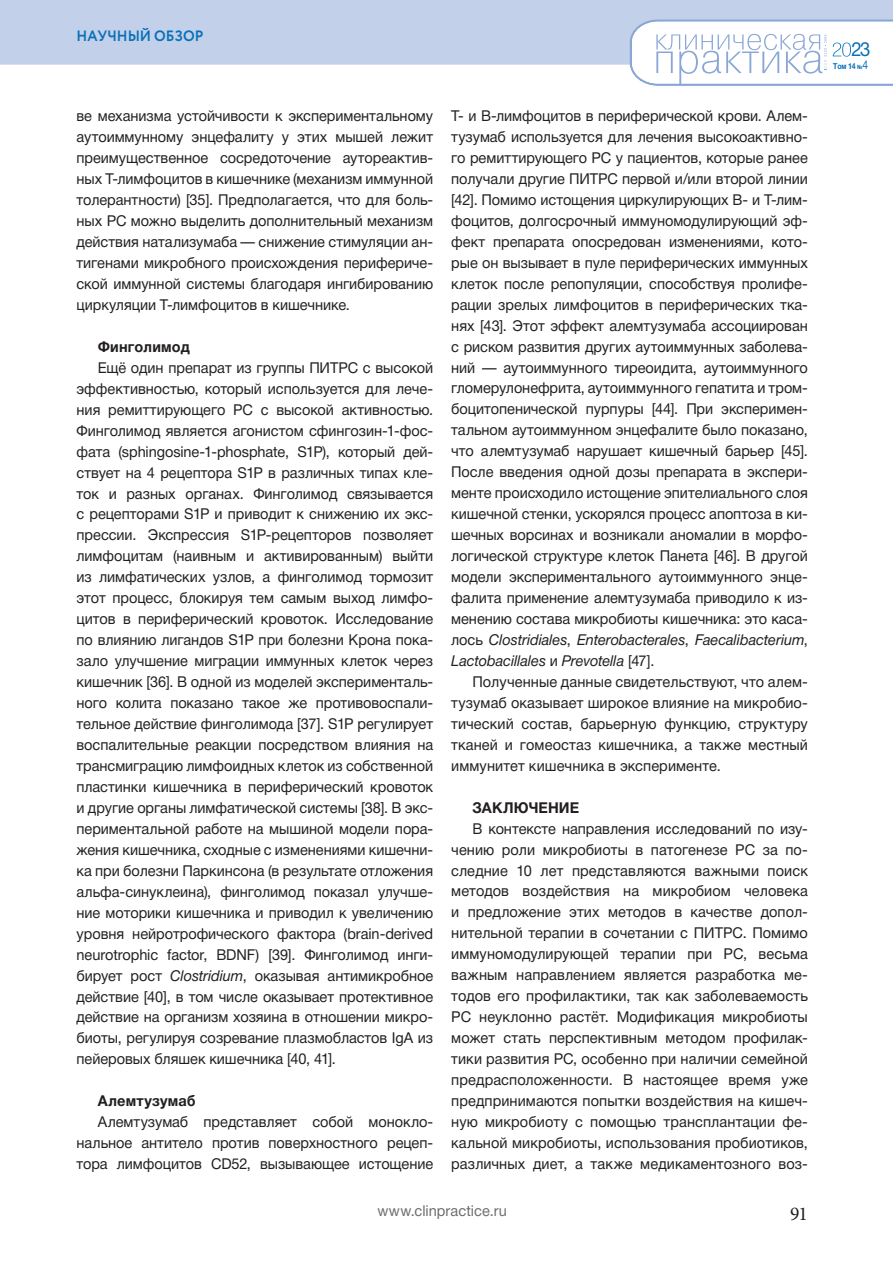
<style>
.page{position:relative;width:893px;height:1263px;background:#fff}
.page>*{position:absolute;margin:0;border:0;box-sizing:border-box;transform-origin:0 0}
.t1{font:19.5px "Helvetica Neue Cyr";color:#0970b9;scale:.95 1}
.t2{font:19.5px "Minion Pro";color:#231f20}
.t3{font:15px/21px "Helvetica Neue Cyr";color:#231f20;text-align:justify}
.t4{font:700 15px "Helvetica Neue Cyr";letter-spacing:.01em;color:#231f20}
.t5{font:15px "Helvetica Neue Cyr";letter-spacing:.005em;color:#6c6d70}
.t6{font:700 15px "Circe";letter-spacing:-.005em;color:#0970b9;scale:.95 1}
.t7{font:700 8.25px "Helvetica Neue Cyr";color:#0970b9;scale:.85 1}
.s1{font-style:italic}
.s2{font-size:6px}
.s3{font-weight:400;font-size:12px}
</style>
<div class="page">
<div style="left:0;top:0;width:893px;height:65px;background:#c3d0e9"></div>
<svg style="left:629px;top:19px;width:264px;height:67px"></svg>
<p class="t6" style="left:77px;top:26px;width:135px">НАУЧНЫЙ ОБЗОР</p>
<p class="t3" style="left:77px;top:106px;width:358px">ве механизма устойчивости к экспериментальному аутоиммунному энцефалиту у этих мышей лежит преимущественное сосредоточение аутореактив&shy;ных Т-лимфоцитов в кишечнике (механизм иммунной толерантности) [35]. Предполагается, что для боль&shy;ных РС можно выделить дополнительный механизм действия натализумаба — снижение стимуляции ан&shy;тигенами микробного происхождения перифериче&shy;ской иммунной системы благодаря ингибированию циркуляции Т-лимфоцитов в кишечнике.</p>
<p class="t4" style="left:98px;top:338px;width:94px">Финголимод</p>
<p class="t3" style="left:77px;top:357px;width:358px;text-indent:21px">Ещё один препарат из группы ПИТРС с высокой эффективностью, который используется для лече&shy;ния ремиттирующего РС с высокой активностью.<br>Финголимод является агонистом сфингозин-1-фос&shy;фата (sphingosine-1-phosphate, S1P), который дей&shy;ствует на 4 рецептора S1P в различных типах кле&shy;ток и разных органах. Финголимод связывается с рецепторами S1P и приводит к снижению их экс&shy;прессии. Экспрессия S1P-рецепторов позволяет лимфоцитам (наивным и активированным) выйти из лимфатических узлов, а финголимод тормозит этот процесс, блокируя тем самым выход лимфо&shy;цитов в периферический кровоток. Исследование по влиянию лигандов S1P при болезни Крона пока&shy;зало улучшение миграции иммунных клеток через кишечник [36]. В одной из моделей эксперименталь&shy;ного колита показано такое же противовоспали&shy;тельное действие финголимода [37]. S1P регулирует воспалительные реакции посредством влияния на трансмиграцию лимфоидных клеток из собственной пластинки кишечника в периферический кровоток и другие органы лимфатической системы [38]. В экс&shy;периментальной работе на мышиной модели пора&shy;жения кишечника, сходные с изменениями кишечни&shy;ка при болезни Паркинсона (в результате отложения альфа-синуклеина), финголимод показал улучше&shy;ние моторики кишечника и приводил к увеличению уровня нейротрофического фактора (brain-derived neurotrophic factor, BDNF) [39]. Финголимод инги&shy;бирует рост <span class="s1">Clostridium</span>, оказывая антимикробное действие [40], в том числе оказывает протективное действие на организм хозяина в отношении микро&shy;биоты, регулируя созревание плазмобластов IgA из пейеровых бляшек кишечника [40, 41].</p>
<p class="t4" style="left:98px;top:1093px;width:100px">Алемтузумаб</p>
<p class="t3" style="left:77px;top:1111px;width:358px;text-indent:21px">Алемтузумаб представляет собой монокло&shy;нальное антитело против поверхностного рецеп&shy;тора лимфоцитов CD52, вызывающее истощение</p>
<p class="t3" style="left:451px;top:105px;width:358px">Т- и В-лимфоцитов в периферической крови. Алем&shy;тузумаб используется для лечения высокоактивно&shy;го ремиттирующего РС у пациентов, которые ранее получали другие ПИТРС первой и/или второй линии [42]. Помимо истощения циркулирующих В- и Т-лим&shy;фоцитов, долгосрочный иммуномодулирующий эф&shy;фект препарата опосредован изменениями, кото&shy;рые он вызывает в пуле периферических иммунных клеток после репопуляции, способствуя пролифе&shy;рации зрелых лимфоцитов в периферических тка&shy;нях [43]. Этот эффект алемтузумаба ассоциирован с риском развития других аутоиммунных заболева&shy;ний — аутоиммунного тиреоидита, аутоиммунного гломерулонефрита, аутоиммунного гепатита и тром&shy;боцитопенической пурпуры [44]. При эксперимен&shy;тальном аутоиммунном энцефалите было показано, что алемтузумаб нарушает кишечный барьер [45].<br>После введения одной дозы препарата в экспери&shy;менте происходило истощение эпителиального слоя кишечной стенки, ускорялся процесс апоптоза в ки&shy;шечных ворсинах и возникали аномалии в морфо&shy;логической структуре клеток Панета [46]. В другой модели экспериментального аутоиммунного энце&shy;фалита применение алемтузумаба приводило к из&shy;менению состава микробиоты кишечника: это каса&shy;лось <span class="s1">Clostridiales</span>, <span class="s1">Enterobacterales</span>, <span class="s1">Faecalibacterium</span>, <span class="s1">Lactobacillales</span> и <span class="s1">Prevotella</span> [47].</p>
<p class="t3" style="left:451px;top:671px;width:358px;text-indent:21px">Полученные данные свидетельствуют, что алем&shy;тузумаб оказывает широкое влияние на микробио&shy;тический состав, барьерную функцию, структуру тканей и гомеостаз кишечника, а также местный иммунитет кишечника в эксперименте.</p>
<p class="t4" style="left:472px;top:799px;width:108px">ЗАКЛЮЧЕНИЕ</p>
<p class="t3" style="left:451px;top:818px;width:358px;text-indent:21px">В контексте направления исследований по изу&shy;чению роли микробиоты в патогенезе РС за по&shy;следние 10 лет представляются важными поиск методов воздействия на микробиом человека и предложение этих методов в качестве допол&shy;нительной терапии в сочетании с ПИТРС. Помимо иммуномодулирующей терапии при РС, весьма важным направлением является разработка ме&shy;тодов его профилактики, так как заболеваемость РС неуклонно растёт. Модификация микробиоты может стать перспективным методом профилак&shy;тики развития РС, особенно при наличии семейной предрасположенности. В настоящее время уже предпринимаются попытки воздействия на кишеч&shy;ную микробиоту с помощью трансплантации фе&shy;кальной микробиоты, использования пробиотиков, различных диет, а также медикаментозного воз-</p>
<p class="t5" style="left:377px;top:1203px;width:131px">www.clinpractice.ru</p>
<h1 class="t2" style="left:790px;top:1200px;width:19px">91</h1>
<h1 class="t1" style="left:851px;top:39px;width:22px">23</h1>
<p class="t7" style="left:833px;top:61px;width:43px">Том 14 <span class="s2">№</span><span class="s3">4</span></p>
</div>
